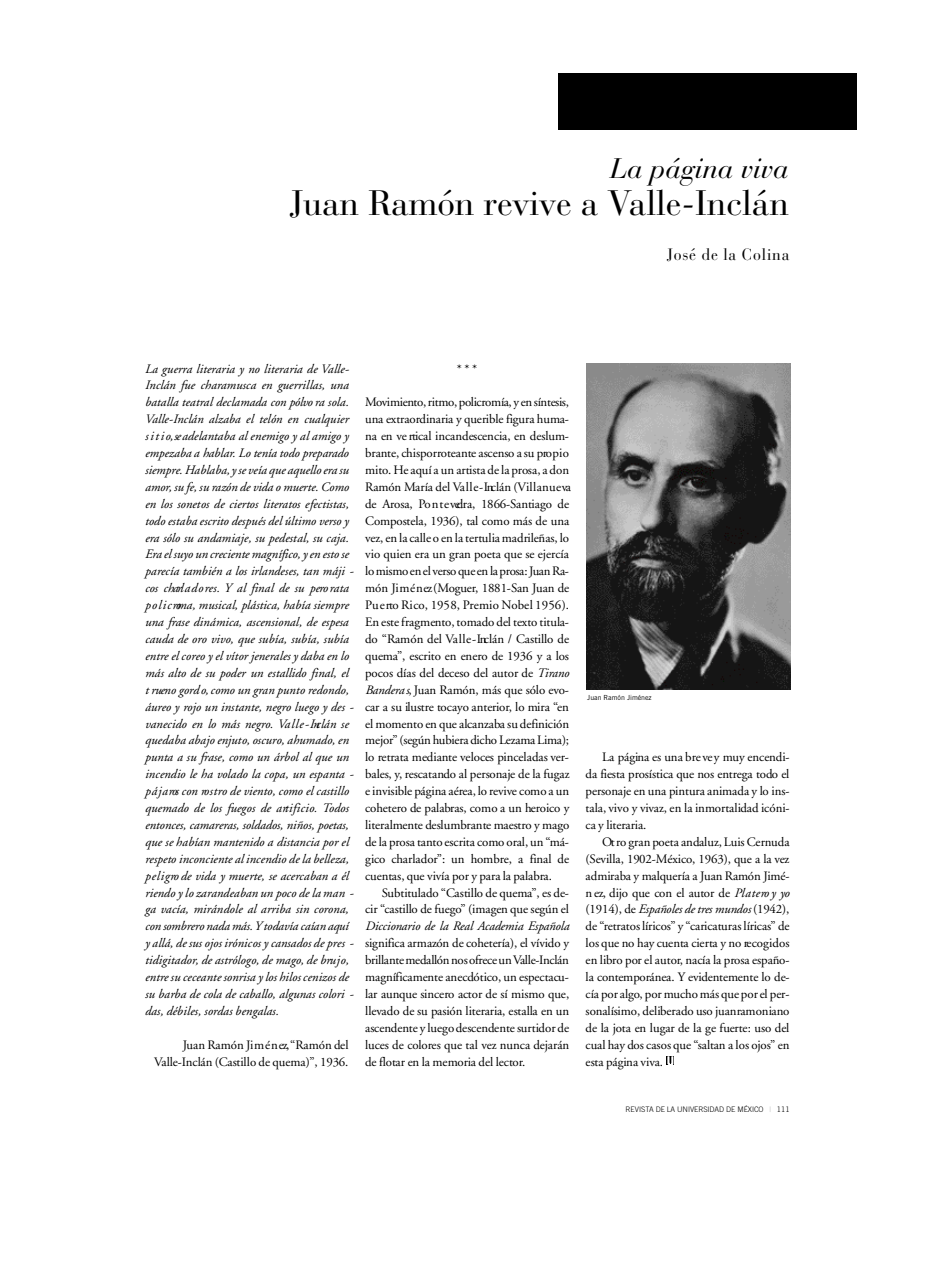
<style>
.page{position:relative;width:936px;height:1276px;background:#fff}
.page>*{position:absolute;margin:0;border:0;box-sizing:border-box;transform-origin:0 0}
.t1{font:35.1px "Bauer Bodoni";letter-spacing:-.01em;color:#000}
.t2{font:italic 28.05px "Bauer Bodoni";letter-spacing:-.005em;color:#000}
.t3{font:16.35px "Bauer Bodoni";letter-spacing:.06em;color:#000;scale:.95 1}
.t4{font:12.9px/17px "Adobe Garamond";color:#000;text-align:justify}
.t5{font:italic 12.9px/17px "Adobe Garamond";color:#000}
.t6{font:300 7.65px "Trade Gothic";letter-spacing:-.01em;color:#000}
.t7{font:7.05px "Trade Gothic";letter-spacing:-.005em;color:#000}
.s1{font-style:italic}
.s2{font-weight:400;color:#bfbfbf}
</style>
<div class="page">
<div style="left:558px;top:73px;width:298px;height:56px;background:#000"></div>
<img style="left:586px;top:364px;width:204px;height:325px">
<svg style="left:666px;top:1056px;width:8px;height:9px"></svg>
<svg style="left:667px;top:1056px;width:6px;height:9px"></svg>
<h2 class="t2" style="left:610px;top:157px;width:180px">La página viva</h2>
<h1 class="t1" style="left:289px;top:189px;width:501px">Juan Ramón revive a Valle-Inclán</h1>
<p class="t3" style="left:666px;top:247px;width:131px">José de la Colina</p>
<p class="t5" style="left:145px;top:361px;width:210px">La guerra literaria y no literaria de Va lle-Inclán fue charamusca en guerrillas, una batalla teatral declamada con pólvo ra sola.<br>Va lle-Inclán alzaba el telón en cualquier s i t i o, se adelantaba al enemigo y al amigo y empezaba a hablar. Lo tenía todo prep a ra d o siem p re. Hablaba, yse veía que aquello era su a m o r, su fe, su razón de vida o muerte. Como en los sonetos de ciertos literatos efectistas, todo estaba escrito después del último verso y era sólo su andamiaje, su pedestal, su caja.<br>Era el suyo un creciente magnífico, y en esto se p a recía también a los irlandeses, tan máji - cos charl a d o res. Y al final de su pero ra ta p o l i c roma, musical, plástica, había siempre una frase dinámica, ascensional, de espesa cauda de oro vivo, que subía, subía, subía en tre el coreo y el vítor jenerales y daba en lo más alto de su poder un estallido final, el t rueno gord o, como un gran punto red o n d o, á u reo y rojo un instante, negro luego y des - vanecido en lo más negro. Va l l e - Inclán se quedaba abajo enjuto, oscuro, ahumado, en punta a su frase, como un árbol al que un incendio le ha volado la copa, un espanta - p á ja ros con ro stro de viento, como el castillo quemado de los fuegos de artific io. To d o s entonces, camareras, soldados, niños, poetas, que se habían mantenido a distancia por el respeto inconciente al incendio de la belleza, p e lig ro de vida y muerte, se acercaban a él riendo y lo zarandeaban un poco de la man - ga vacía, mirándole al arriba sin coro n a , con sombrero nada más. Y todavía caían aquí y allá, de sus ojos irónicos y cansados de pres - tid ig ita d o r, de astrólogo, de mago, de bru jo, en tre su ceceante sonrisa y los hilos cenizos de su barba de cola de caballo, algunas colori - das, débiles, sordas bengalas.</p>
<p class="t4" style="left:154px;top:1037px;width:196px;text-align:right">Juan Ramón Ji m é n ez, “Ramón del<br>Va lle -Inclán (Castillo de quema)”, 1 9 3 6 .</p>
<p class="t4" style="left:457px;top:361px;width:22px">* * *</p>
<p class="t4" style="left:365px;top:395px;width:207px;text-align:left">Movimiento,ritmo,policromía, y en síntesis, una extraordinaria y querible figura huma&shy;na en ve rtical incandescencia, en deslum&shy;brante, chisporroteante ascenso a su pro p io m ito. He aquí a un artista de la prosa, a don Ramón María del Va lle - Inclán (Villa n u e va de Arosa, Po n t e vedra, 1866-Santiago de Compostela, 1936), tal como más de una vez, en la calle o en la tertulia madrileñas, lo vio quien era un gran poeta que se ejercía lomismo enel verso queenlaprosa:JuanRa&shy;món Jim é n ez (Mo g u e r, 1881-San Juan d e Pu e rto Rico, 1958, Premio Nobel 1956).<br>En estefragmento, tomado del texto titula&shy;do “Ramón del Va lle - Inclán / Castillo de q u e m a”, escrito en enero de 1936 y a los pocos días del deceso del autor de <span class="s1">Tira n o Ba n d era s</span>, Juan Ramón, más que sólo evo&shy;car a su ilustre tocayo anterior, lo mira “e n el momento en que alcanzaba su definición m e jo r” (según hubiera dicho Lezama Lima); lo retrata mediante veloces pinceladas ve r&shy;bales, y, rescatando al personaje de la fugaz einvisible página aérea, lo re v ive como a un c o h e te ro de palabras, como a un heroico y literalmente deslumbrante maestro y mago de la prosa tanto escrita como oral, un “m á&shy;gico charlador”: un hombre, a final de cuentas, que vivía por y para la palabra.</p>
<p class="t4" style="left:365px;top:885px;width:205px;text-align:right">Subtitulado “Castillo de quema”, es de-<br>cir “castillo de fuego” (imagen que según el</p>
<p class="t5" style="left:365px;top:919px;width:205px">Diccionario de la Real Academia Esp a ñ o la</p>
<p class="t4" style="left:365px;top:936px;width:205px">significa armazón de cohetería), el vívido y brillantemedallón nosofreceunVa lle -In c lá n magníficamente anecdótico, un espectacu&shy;lar aunque sincero actor de sí mismo que, lle vado de su pasión literaria, estalla en un ascendente y luego descendente surtidor de luces de colores que tal vez nunca dejarán de flotar en la memoria del lector.</p>
<p class="t7" style="left:587px;top:694px;width:66px">Juan Ramón Jiménez</p>
<p class="t4" style="left:585px;top:750px;width:205px;text-indent:17px">La página es una bre ve y muy encendi&shy;da fiesta prosística que nos entrega todo el personaje en una pintura animada y lo ins&shy;tala, vivo y vivaz, en la inmortalidad icóni&shy;ca y literaria.</p>
<p class="t4" style="left:585px;top:834px;width:205px;text-indent:17px">Ot ro gran poeta andaluz, Luis Cernuda (Sevilla, 1902-México, 1963), que a la vez admiraba y malquería a Juan Ramón Jim é&shy;n ez, dijo que con el autor de <span class="s1">Pla te ro y yo </span>(1914), de <span class="s1">Españoles de tres mundos</span> (1 9 4 2 ), de “retratoslíricos” y “caricaturaslíricas” de los que no hay cuenta cierta y no re c o g id o s en libro por el autor, nacía la prosa españo&shy;la contemporánea. Y evidentemente lo de&shy;cía por algo, pormuchomás que porel per&shy;sonalísimo, deliberado uso juanramoniano de la jota en lugar de la ge fuerte: uso del cual hay dos casos que “saltan a los ojos” en esta página viva .</p>
<p class="t6" style="left:625px;top:1106px;width:166px">REVISTA DE LA UNIVERSIDAD DE MÉXICO <span class="s2">|</span> 111</p>
</div>
